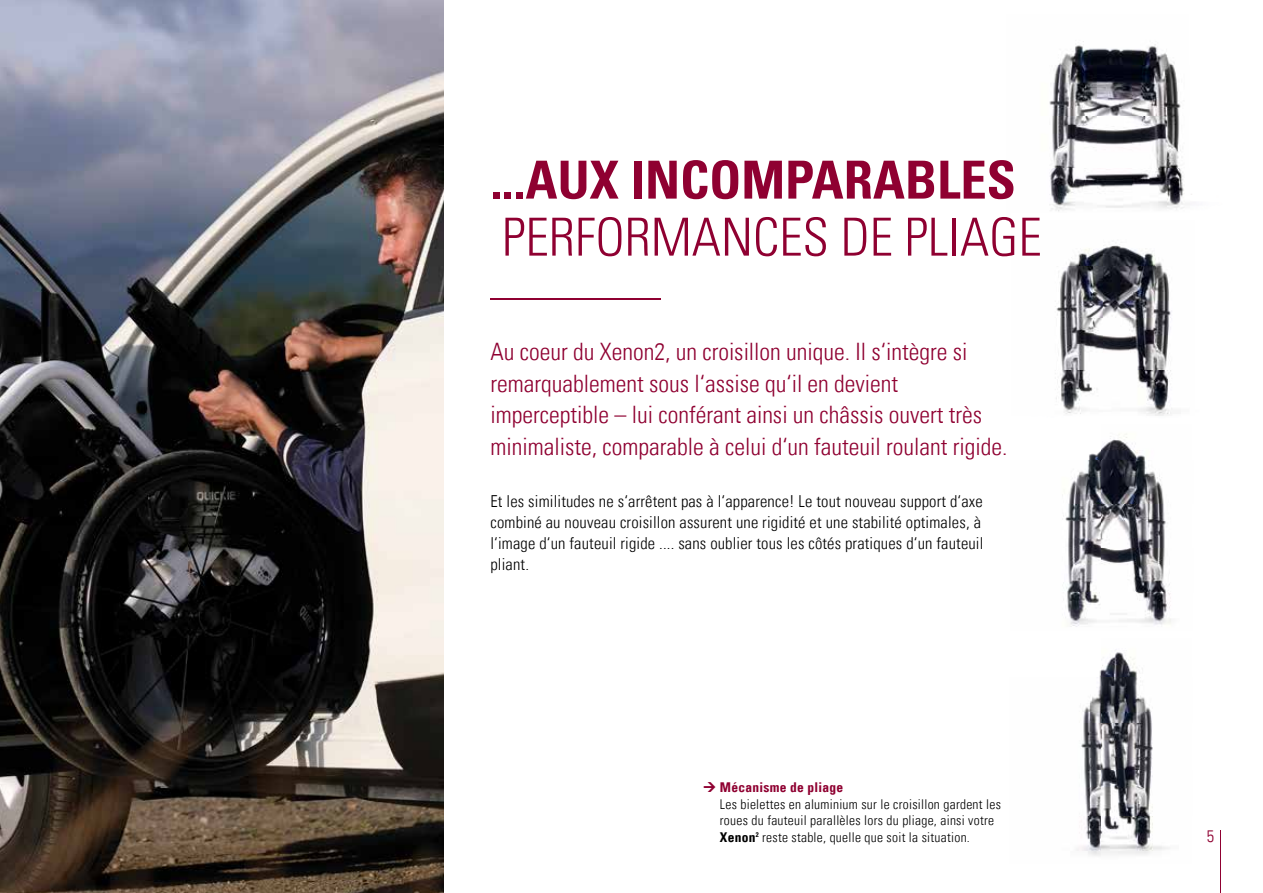
<style>
.page{position:relative;width:1263px;height:893px;background:#fff}
.page>*{position:absolute;margin:0;border:0;box-sizing:border-box;transform-origin:0 0}
.t1{font:52.5px "Univers Com 47 Light Cond";color:#8f0031}
.t2{font:52.5px "Univers Com 67 Bold Cond";color:#8f0031}
.t3{font:24px/31.5px "Univers Com 47 Light Cond";color:#8f0031}
.t4{font:16.5px/21px "Univers Com 47 Light Cond";letter-spacing:.01em;color:#000}
.t5{font:16.5px "Univers Com 47 Light Cond";color:#8f0031}
.t6{font:13.5px/16.5px "Univers Com 47 Light Cond";letter-spacing:.02em;color:#000}
.t7{font:13.5px "Univers Com 67 Bold Cond";letter-spacing:.02em;color:#8f0031}
.s1{font-family:"Univers Com 67 Bold Cond"}
</style>
<div class="page">
<img style="left:1049px;top:41px;width:132px;height:127px">
<img style="left:1050px;top:168px;width:47px;height:44px">
<img style="left:1097px;top:168px;width:87px;height:41px">
<img style="left:1055px;top:245px;width:117px;height:171px">
<img style="left:1063px;top:450px;width:38px;height:406px">
<img style="left:1101px;top:433px;width:70px;height:192px">
<img style="left:1101px;top:652px;width:68px;height:203px">
<img style="left:1063px;top:631px;width:38px;height:6px">
<img style="left:0;top:0;width:443px;height:893px">
<hr style="left:490px;top:299px;width:170px;height:1px;background:#8f0031">
<hr style="left:1220px;top:830px;width:1px;height:63px;background:#8f0031">
<h1 class="t2" style="left:490px;top:148px;width:527px">...AUX INCOMPARABLES</h1>
<h1 class="t1" style="left:502px;top:206px;width:541px">PERFORMANCES DE PLIAGE</h1>
<h2 class="t3" style="left:490px;top:336px;width:519px">Au coeur du Xenon2, un croisillon unique. Il s‘intègre si remarquablement sous l‘assise qu‘il en devient imperceptible – lui conférant ainsi un châssis ouvert très minimaliste, comparable à celui d‘un fauteuil roulant rigide.</h2>
<p class="t4" style="left:490px;top:491px;width:494px">Et les similitudes ne s‘arrêtent pas à l‘apparence! Le tout nouveau support d‘axe combiné au nouveau croisillon assurent une rigidité et une stabilité optimales, à l‘image d‘un fauteuil rigide .... sans oublier tous les côtés pratiques d‘un fauteuil pliant.</p>
<p class="t7" style="left:720px;top:779px;width:125px">Mécanisme de pliage</p>
<p class="t6" style="left:720px;top:796px;width:282px">Les bielettes en aluminium sur le croisillon gardent les roues du fauteuil parallèles lors du pliage, ainsi votre<br><span class="s1">Xenon</span><sup>2</sup> reste stable, quelle que soit la situation.</p>
<p class="t5" style="left:1207px;top:826px;width:9px">5</p>
</div>
